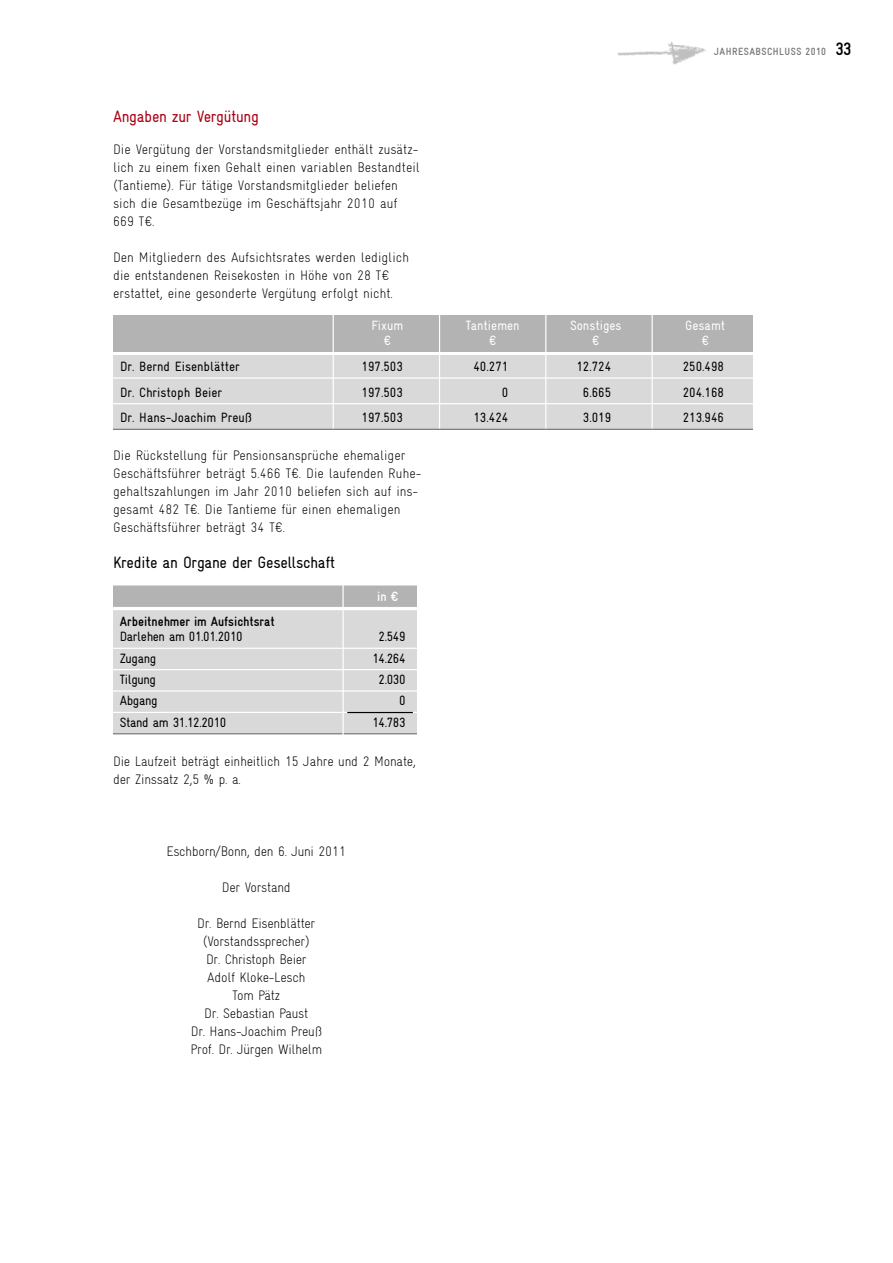
<style>
.page{position:relative;width:893px;height:1263px;background:#fff}
.page>*{position:absolute;margin:0;border:0;box-sizing:border-box;transform-origin:0 0}
.t1{font:condensed 16.5px "Gravur";letter-spacing:-.02em;color:#000}
.t2{font:condensed 16.5px "Gravur";letter-spacing:-.02em;color:#aa0013}
.t3{font:300 condensed 13.8px/18px "Gravur";color:#000}
.t4{font:300 condensed 13.8px/18px "Gravur";letter-spacing:-.02em;color:#000;text-align:center}
.t5{font:condensed 13.5px "Gravur";color:#000}
.t6{font:condensed 13.5px "Gravur";letter-spacing:-.025em;color:#000}
.t7{font:condensed 13.5px "Gravur";color:#fff}
.t8{font:700 condensed 13.5px "Gravur";color:#000}
.t9{font:700 condensed 13.5px "Gravur";color:#fff}
.t10{font:700 condensed 10.5px "Gravur";letter-spacing:.045em;color:#787878}
.s1{font-size:18px;color:#000}
</style>
<div class="page">
<img style="left:617px;top:42px;width:89px;height:23px">
<div style="left:113px;top:319px;width:642px;height:110px;background:#d9d9d9"></div>
<div style="left:113px;top:315px;width:642px;height:38px;background:#b3b3b3"></div>
<hr style="left:651px;top:312px;width:2px;height:125px;background:#fff">
<hr style="left:545px;top:312px;width:1px;height:126px;background:#fff">
<hr style="left:439px;top:312px;width:1px;height:127px;background:#fff">
<hr style="left:333px;top:307px;width:1px;height:135px;background:#fff">
<hr style="left:109px;top:352px;width:661px;height:3px;background:#fff">
<hr style="left:105px;top:377px;width:661px;height:2px;background:#fff">
<hr style="left:105px;top:403px;width:661px;height:1px;background:#fff">
<hr style="left:105px;top:429px;width:661px;height:1px;background:#787878">
<div style="left:753px;top:308px;width:16px;height:136px;background:#fff"></div>
<div style="left:97px;top:312px;width:16px;height:127px;background:#fff"></div>
<div style="left:113px;top:586px;width:305px;height:148px;background:#d9d9d9"></div>
<div style="left:113px;top:586px;width:305px;height:21px;background:#b3b3b3"></div>
<hr style="left:107px;top:648px;width:314px;height:1px;background:#fff">
<hr style="left:107px;top:669px;width:314px;height:1px;background:#fff">
<hr style="left:107px;top:690px;width:314px;height:2px;background:#fff">
<hr style="left:107px;top:712px;width:314px;height:1px;background:#fff">
<hr style="left:107px;top:733px;width:314px;height:1px;background:#787878">
<div style="left:104px;top:584px;width:9px;height:155px;background:#fff"></div>
<div style="left:417px;top:584px;width:10px;height:164px;background:#fff"></div>
<hr style="left:342px;top:569px;width:2px;height:167px;background:#fff">
<hr style="left:109px;top:607px;width:312px;height:3px;background:#fff">
<hr style="left:347px;top:712px;width:66px;height:1px;background:#000">
<p class="t2" style="left:113px;top:111px;width:147px">Angaben zur Vergütung</p>
<p class="t3" style="left:113px;top:141px;width:308px">Die Vergütung der Vorstandsmitglieder enthält zusätz&shy;lich zu einem fixen Gehalt einen variablen Bestandteil (Tantieme). Für tätige Vorstandsmitglieder beliefen sich die Gesamtbezüge im Geschäftsjahr 2010 auf 669 T€.</p>
<p class="t3" style="left:113px;top:249px;width:297px">Den Mitgliedern des Aufsichtsrates werden lediglich die entstandenen Reisekosten in Höhe von 28 T€ erstattet, eine gesonderte Vergütung erfolgt nicht.</p>
<p class="t10" style="left:714px;top:48px;width:139px">JAHRESABSCHLUSS 2010 <span class="s1">33</span></p>
<p class="t7" style="left:371px;top:321px;width:33px">Fixum</p>
<p class="t7" style="left:466px;top:321px;width:55px">Tantiemen</p>
<p class="t7" style="left:570px;top:321px;width:53px">Sonstiges</p>
<p class="t7" style="left:685px;top:321px;width:41px">Gesamt</p>
<p class="t7" style="left:384px;top:336px;width:9px">€</p>
<p class="t7" style="left:489px;top:336px;width:9px">€</p>
<p class="t7" style="left:592px;top:336px;width:9px">€</p>
<p class="t7" style="left:701px;top:336px;width:9px">€</p>
<p class="t5" style="left:120px;top:362px;width:121px">Dr. Bernd Eisenblätter</p>
<p class="t5" style="left:362px;top:362px;width:43px">197.503</p>
<p class="t5" style="left:473px;top:362px;width:36px">40.271</p>
<p class="t5" style="left:576px;top:362px;width:36px">12.724</p>
<p class="t5" style="left:683px;top:362px;width:43px">250.498</p>
<p class="t5" style="left:120px;top:387px;width:104px">Dr. Christoph Beier</p>
<p class="t5" style="left:362px;top:387px;width:43px">197.503</p>
<p class="t5" style="left:502px;top:387px;width:8px">0</p>
<p class="t5" style="left:583px;top:387px;width:30px">6.665</p>
<p class="t5" style="left:683px;top:387px;width:43px">204.168</p>
<p class="t5" style="left:120px;top:413px;width:133px">Dr. Hans-Joachim Preuß</p>
<p class="t5" style="left:362px;top:413px;width:43px">197.503</p>
<p class="t5" style="left:473px;top:413px;width:36px">13.424</p>
<p class="t5" style="left:583px;top:413px;width:30px">3.019</p>
<p class="t5" style="left:683px;top:413px;width:43px">213.946</p>
<p class="t3" style="left:113px;top:447px;width:310px">Die Rückstellung für Pensionsansprüche ehemaliger Geschäftsführer beträgt 5.466 T€. Die laufenden Ruhe&shy;gehaltszahlungen im Jahr 2010 beliefen sich auf ins&shy;gesamt 482 T€. Die Tantieme für einen ehemaligen Geschäftsführer beträgt 34 T€.</p>
<p class="t1" style="left:113px;top:556px;width:224px">Kredite an Organe der Gesellschaft</p>
<p class="t9" style="left:377px;top:591px;width:23px">in €</p>
<p class="t8" style="left:120px;top:617px;width:157px">Arbeitnehmer im Aufsichtsrat</p>
<p class="t6" style="left:120px;top:632px;width:124px">Darlehen am 01.01.2010</p>
<p class="t5" style="left:379px;top:632px;width:28px">2.549</p>
<p class="t5" style="left:120px;top:653px;width:38px">Zugang</p>
<p class="t5" style="left:372px;top:653px;width:35px">14.264</p>
<p class="t6" style="left:120px;top:675px;width:38px">Tilgung</p>
<p class="t5" style="left:379px;top:675px;width:28px">2.030</p>
<p class="t5" style="left:120px;top:696px;width:39px">Abgang</p>
<p class="t5" style="left:399px;top:696px;width:8px">0</p>
<p class="t6" style="left:120px;top:717px;width:108px">Stand am 31.12.2010</p>
<p class="t5" style="left:372px;top:717px;width:35px">14.783</p>
<p class="t3" style="left:113px;top:753px;width:304px">Die Laufzeit beträgt einheitlich 15 Jahre und 2 Monate, der Zinssatz 2,5 % p. a.</p>
<p class="t4" style="left:167px;top:843px;width:181px">Eschborn/Bonn, den 6. Juni 2011</p>
<p class="t4" style="left:222px;top:879px;width:70px">Der Vorstand</p>
<p class="t4" style="left:191px;top:915px;width:133px">Dr. Bernd Eisenblätter (Vorstandssprecher)<br>Dr. Christoph Beier<br>Adolf Kloke-Lesch<br>Tom Pätz<br>Dr. Sebastian Paust<br>Dr. Hans-Joachim Preuß<br>Prof. Dr. Jürgen Wilhelm</p>
</div>
